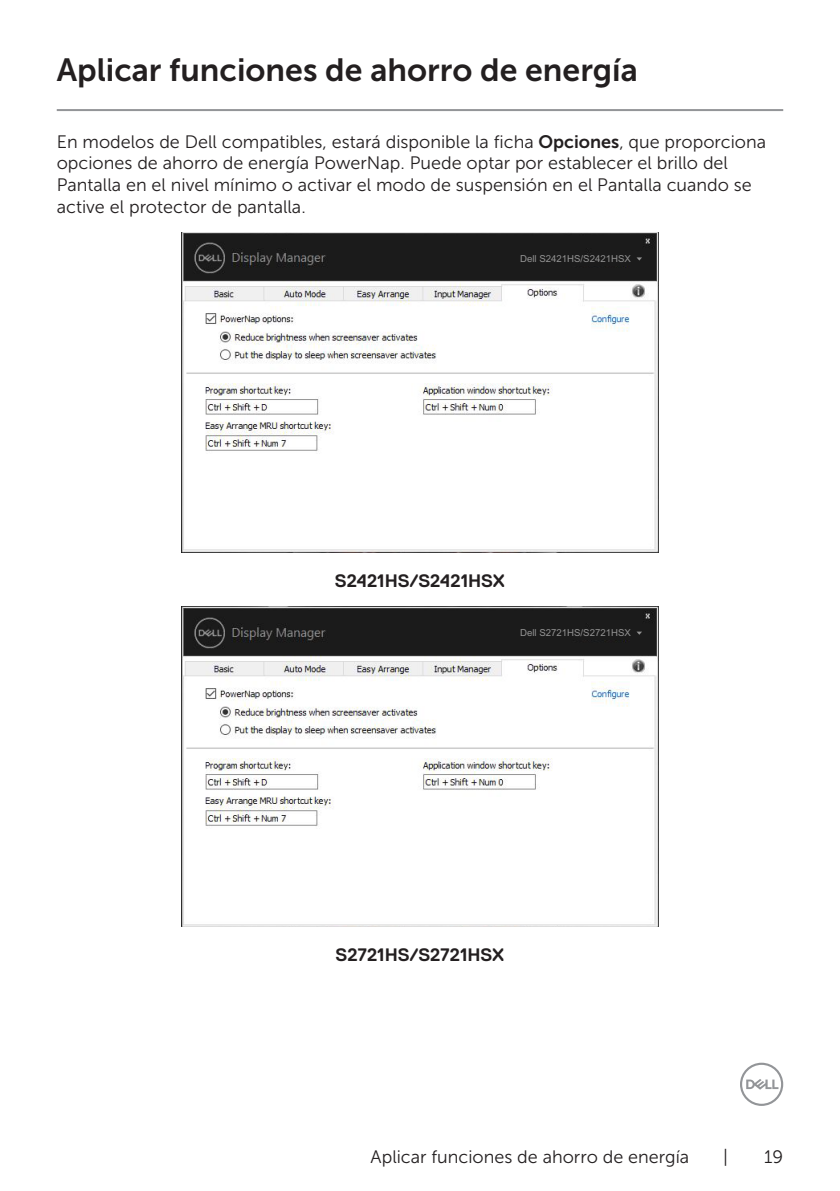
<style>
.page{position:relative;width:840px;height:1191px;background:#fff}
.page>*{position:absolute;margin:0;border:0;box-sizing:border-box;transform-origin:0 0}
.Head1{font:32px "Museo Sans For Dell 700";color:#231f20}
.t1{font:18px/21.6px "Museo Sans For Dell 300";color:#231f20}
.Paragraph{font:700 18px "Dell Replica";color:#231f20}
.t2{font:9.6px "Arial";color:#939393}
.s1{font-family:"Museo Sans For Dell 700"}
</style>
<div class="page">
<svg style="left:740px;top:1062px;width:42px;height:44px"></svg>
<hr style="left:57px;top:109px;width:725px;height:2px;background:#939598">
<img style="left:182px;top:232px;width:475px;height:320px">
<div style="left:540px;top:254px;width:103px;height:11px;background:#1b1b1b"></div>
<svg style="left:636px;top:257px;width:5px;height:3px"></svg>
<img style="left:182px;top:606px;width:475px;height:320px">
<div style="left:540px;top:628px;width:103px;height:11px;background:#1b1b1b"></div>
<svg style="left:636px;top:631px;width:5px;height:4px"></svg>
<p class="Head1" style="left:57px;top:52px;width:582px">Aplicar funciones de ahorro de energía</p>
<p class="t1" style="left:57px;top:131px;width:710px">En modelos de Dell compatibles, estará disponible la ficha <span class="s1">Opciones</span>, que proporciona opciones de ahorro de energía PowerNap. Puede optar por establecer el brillo del Pantalla en el nivel mínimo o activar el modo de suspensión en el Pantalla cuando se active el protector de pantalla.</p>
<p class="t2" style="left:520px;top:253px;width:112px">Dell S2421HS/S2421HSX</p>
<p class="Paragraph" style="left:335px;top:570px;width:171px">S2421HS/S2421HSX</p>
<p class="t2" style="left:520px;top:627px;width:112px">Dell S2721HS/S2721HSX</p>
<p class="Paragraph" style="left:335px;top:944px;width:170px">S2721HS/S2721HSX</p>
<p class="t1" style="left:370px;top:1145px;width:320px">Aplicar funciones de ahorro de energía</p>
<p class="t1" style="left:722px;top:1145px;width:6px">|</p>
<p class="t1" style="left:763px;top:1145px;width:21px">19</p>
</div>
